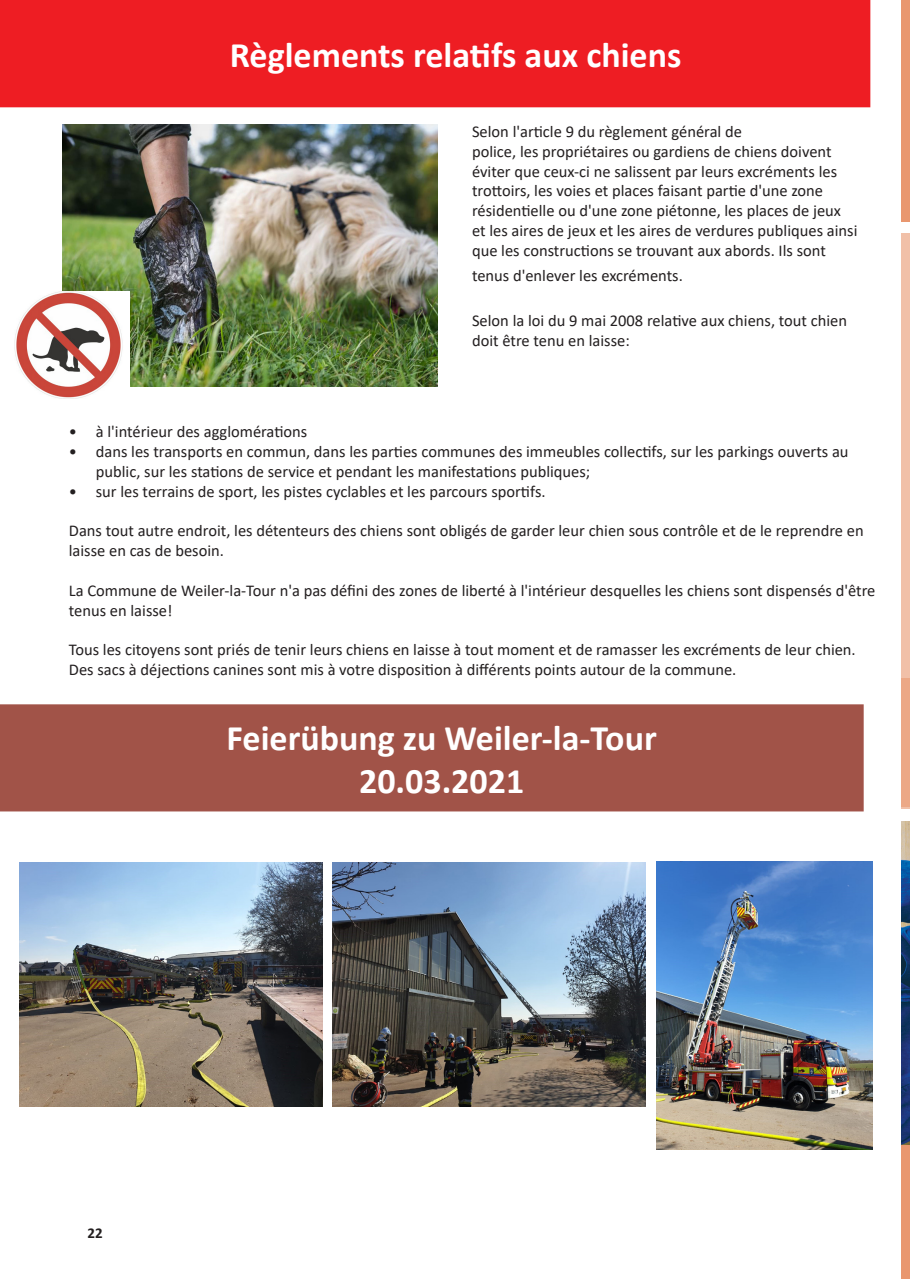
<style>
.page{position:relative;width:910px;height:1280px;background:#fff}
.page>*{position:absolute;margin:0;border:0;box-sizing:border-box;transform-origin:0 0}
.t1{font:700 36px "Calibri";color:#fff}
.t2{font:16.5px/19.8px "Calibri";color:#231f20}
.t3{font:700 15px "Calibri";color:#231f20}
</style>
<div class="page">
<img style="left:63px;top:125px;width:374px;height:262px">
<div style="left:1px;top:1px;width:869px;height:106px;background:#ee1d23"></div>
<div style="left:0;top:0;width:870px;height:107px;border:2px solid #ee1d23"></div>
<img style="left:14px;top:292px;width:115px;height:107px">
<div style="left:901px;top:0;width:9px;height:221px;background:#e9976f"></div>
<div style="left:901px;top:1143px;width:9px;height:136px;background:#e9976f"></div>
<div style="left:901px;top:233px;width:9px;height:576px;background:#f1c0a8"></div>
<img style="left:901px;top:821px;width:9px;height:323px">
<div style="left:901px;top:678px;width:9px;height:129px;background:#eca886"></div>
<div style="left:0;top:704px;width:864px;height:107px;background:#a15348"></div>
<img style="left:333px;top:863px;width:313px;height:244px">
<img style="left:656px;top:862px;width:216px;height:288px">
<img style="left:20px;top:863px;width:302px;height:244px">
<p class="t1" style="left:230px;top:30px;width:453px">Règlements relatifs aux chiens</p>
<p class="t2" style="left:472px;top:121px;width:271px">Selon l'article 9 du règlement général de</p>
<p class="t2" style="left:472px;top:141px;width:367px">police, les propriétaires ou gardiens de chiens doivent éviter que ceux-ci ne salissent par leurs excréments les trottoirs, les voies et places faisant partie d'une zone</p>
<p class="t2" style="left:472px;top:200px;width:387px">résidentielle ou d'une zone piétonne, les places de jeux et les aires de jeux et les aires de verdures publiques ainsi que les constructions se trouvant aux abords. Ils sont</p>
<p class="t2" style="left:472px;top:265px;width:212px">tenus d'enlever les excréments.</p>
<p class="t2" style="left:472px;top:310px;width:377px">Selon la loi du 9 mai 2008 relative aux chiens, tout chien doit être tenu en laisse:</p>
<p class="t2" style="left:69px;top:422px;width:240px">• à l'intérieur des agglomérations</p>
<p class="t2" style="left:96px;top:441px;width:754px;text-indent:-27px">• dans les transports en commun, dans les parties communes des immeubles collectifs, sur les parkings ouverts au public, sur les stations de service et pendant les manifestations publiques;</p>
<p class="t2" style="left:69px;top:481px;width:478px">• sur les terrains de sport, les pistes cyclables et les parcours sportifs.</p>
<p class="t2" style="left:69px;top:521px;width:796px">Dans tout autre endroit, les détenteurs des chiens sont obligés de garder leur chien sous contrôle et de le reprendre en laisse en cas de besoin.</p>
<p class="t2" style="left:69px;top:580px;width:808px">La Commune de Weiler-la-Tour n'a pas défini des zones de liberté à l'intérieur desquelles les chiens sont dispensés d'être tenus en laisse!</p>
<p class="t2" style="left:69px;top:639px;width:788px">Tous les citoyens sont priés de tenir leurs chiens en laisse à tout moment et de ramasser les excréments de leur chien.</p>
<p class="t2" style="left:69px;top:659px;width:669px">Des sacs à déjections canines sont mis à votre disposition à différents points autour de la commune.</p>
<p class="t1" style="left:227px;top:712px;width:432px">Feierübung zu Weiler-la-Tour</p>
<p class="t1" style="left:359px;top:756px;width:167px">20.03.2021</p>
<p class="t3" style="left:87px;top:1222px;width:17px">22</p>
</div>
